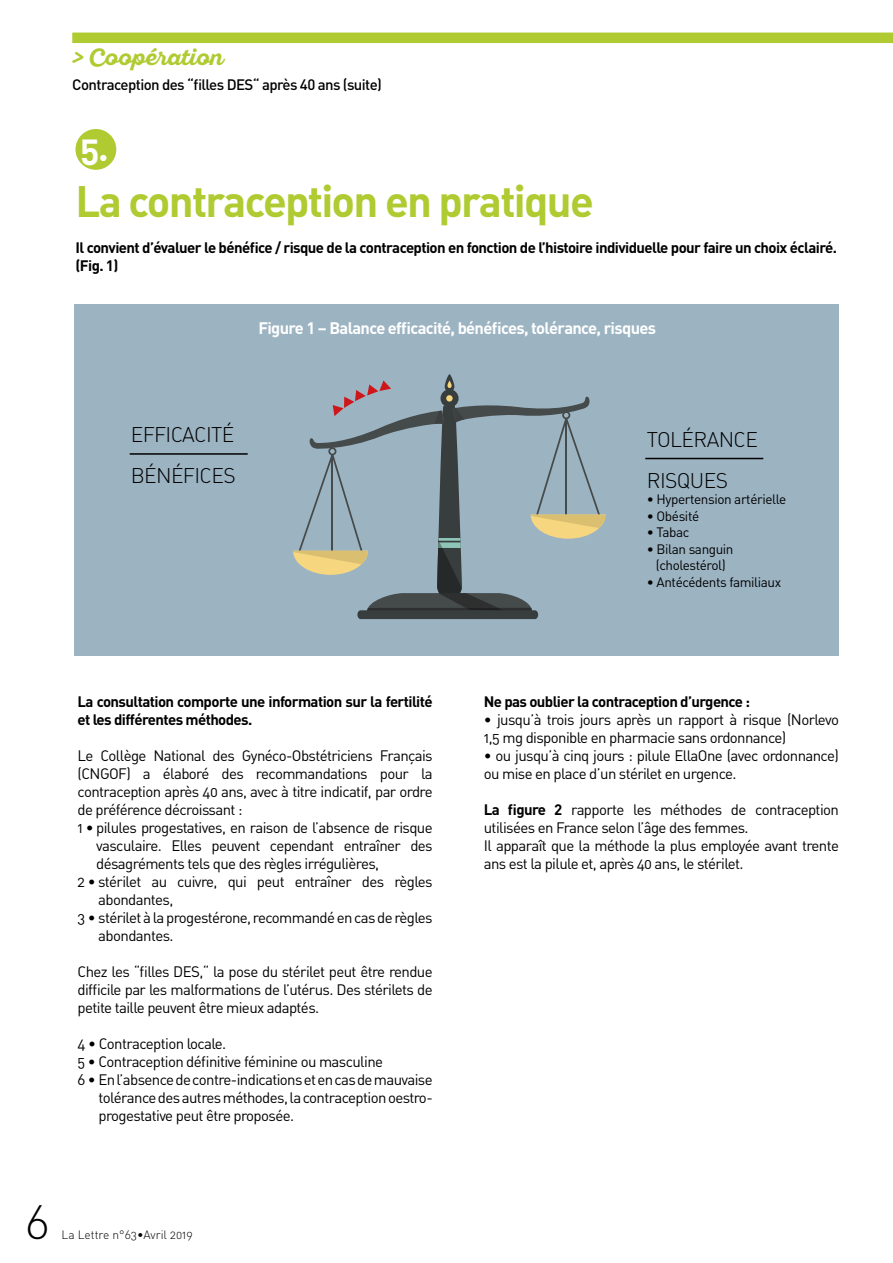
<style>
.page{position:relative;width:893px;height:1263px;background:#fff}
.page>*{position:absolute;margin:0;border:0;box-sizing:border-box;transform-origin:0 0}
.t1{font:46.5px "DIN Light Alternate";color:#000}
.t2{font:43.5px "DIN Bold Alternate";letter-spacing:-.04em;color:#afcb31}
.t3{font:36px "DIN Bold Alternate";color:#fff}
.t4{font:700 22.5px "Sant Elia Script Alt";color:#afcb31}
.t5{font:21px/40.5px "DIN Light Alternate";letter-spacing:-.03em;color:#000}
.t6{font:700 16.5px "DIN";letter-spacing:-.04em;color:#fff}
.t7{font:15px/18px "DIN Regular Alternate";letter-spacing:-.04em;color:#000}
.t8{font:700 15px/18px "DIN";letter-spacing:-.04em;color:#000}
.t9{font:500 15px "DIN";letter-spacing:-.04em;color:#000}
.t10{font:13.5px/16.5px "DIN Regular Alternate";letter-spacing:-.03em;color:#000;text-align:center}
.t11{font:12px "DIN Light Alternate";color:#000}
.s1{font-family:"DIN";font-weight:700}
</style>
<div class="page">
<div style="left:75px;top:305px;width:764px;height:351px;background:#9cb3c2"></div>
<div style="left:75px;top:129px;width:41px;height:41px;background:#afcb31;border-radius:50%"></div>
<svg style="left:293px;top:374px;width:313px;height:245px"></svg>
<div style="left:72px;top:33px;width:821px;height:10px;background:#afcb31"></div>
<hr style="left:130px;top:453px;width:118px;height:2px;background:#000">
<hr style="left:645px;top:458px;width:118px;height:1px;background:#000">
<h3 class="t4" style="left:72px;top:44px;width:152px">&gt; Coopération</h3>
<p class="t9" style="left:72px;top:75px;width:311px">Contraception des “filles DES“ après 40 ans (suite)</p>
<h3 class="t3" style="left:80px;top:125px;width:31px">5.</h3>
<h2 class="t2" style="left:75px;top:173px;width:520px">La contraception en pratique</h2>
<p class="t8" style="left:75px;top:238px;width:763px">Il convient d’évaluer le bénéfice / risque de la contraception en fonction de l’histoire individuelle pour faire un choix éclairé. (Fig. 1)</p>
<p class="t6" style="left:258px;top:317px;width:399px">Figure 1 – Balance efficacité, bénéfices, tolérance, risques</p>
<h3 class="t5" style="left:131px;top:414px;width:106px">EFFICACITÉ<br>BÉNÉFICES</h3>
<h3 class="t5" style="left:647px;top:419px;width:113px">TOLÉRANCE<br>RISQUES</h3>
<p class="t10" style="left:647px;top:491px;width:141px">• Hypertension artérielle</p>
<p class="t10" style="left:647px;top:508px;width:54px">• Obésité</p>
<p class="t10" style="left:647px;top:524px;width:44px">• Tabac</p>
<p class="t10" style="left:647px;top:541px;width:88px">• Bilan sanguin (cholestérol)</p>
<p class="t10" style="left:647px;top:574px;width:136px">• Antécédents familiaux</p>
<p class="t8" style="left:78px;top:692px;width:357px">La consultation comporte une information sur la fertilité et les différentes méthodes.</p>
<p class="t7" style="left:78px;top:746px;width:357px">Le Collège National des Gynéco-Obstétriciens Français</p>
<p class="t7" style="left:78px;top:764px;width:357px">(CNGOF) a élaboré des recommandations pour la</p>
<p class="t7" style="left:78px;top:782px;width:357px">contraception après 40 ans, avec à titre indicatif, par ordre</p>
<p class="t7" style="left:78px;top:800px;width:167px">de préférence décroissant :</p>
<p class="t7" style="left:78px;top:818px;width:357px">1 • pilules progestatives, en raison de l’absence de risque</p>
<p class="t7" style="left:96px;top:836px;width:338px">vasculaire. Elles peuvent cependant entraîner des</p>
<p class="t7" style="left:96px;top:854px;width:284px">désagréments tels que des règles irrégulières,</p>
<p class="t7" style="left:78px;top:872px;width:357px">2 • stérilet au cuivre, qui peut entraîner des règles</p>
<p class="t7" style="left:98px;top:890px;width:77px">abondantes,</p>
<p class="t7" style="left:78px;top:908px;width:357px">3 • stérilet à la progestérone, recommandé en cas de règles</p>
<p class="t7" style="left:98px;top:926px;width:77px">abondantes.</p>
<p class="t7" style="left:78px;top:962px;width:357px;text-align:justify">Chez les “filles DES,“ la pose du stérilet peut être rendue difficile par les malformations de l’utérus. Des stérilets de petite taille peuvent être mieux adaptés.</p>
<p class="t7" style="left:78px;top:1034px;width:150px">4 • Contraception locale.</p>
<p class="t7" style="left:78px;top:1052px;width:307px">5 • Contraception définitive féminine ou masculine</p>
<p class="t7" style="left:78px;top:1070px;width:357px">6 • En l’absence de contre-indications et en cas de mauvaise</p>
<p class="t7" style="left:99px;top:1088px;width:336px">tolérance des autres méthodes, la contraception oestro-</p>
<p class="t7" style="left:99px;top:1106px;width:197px">progestative peut être proposée.</p>
<h1 class="t1" style="left:26px;top:1193px;width:26px">6</h1>
<p class="t11" style="left:62px;top:1227px;width:133px">La Lettre n°63•Avril 2019</p>
<p class="t8" style="left:484px;top:692px;width:268px">Ne pas oublier la contraception d’urgence :</p>
<p class="t7" style="left:484px;top:710px;width:357px">• jusqu’à trois jours après un rapport à risque (Norlevo<br>1,5 mg disponible en pharmacie sans ordonnance)</p>
<p class="t7" style="left:484px;top:746px;width:357px">• ou jusqu’à cinq jours : pilule EllaOne (avec ordonnance) ou mise en place d’un stérilet en urgence.</p>
<p class="t7" style="left:484px;top:800px;width:357px"><span class="s1">La figure 2</span> rapporte les méthodes de contraception utilisées en France selon l’âge des femmes.<br>Il apparaît que la méthode la plus employée avant trente ans est la pilule et, après 40 ans, le stérilet.</p>
</div>
